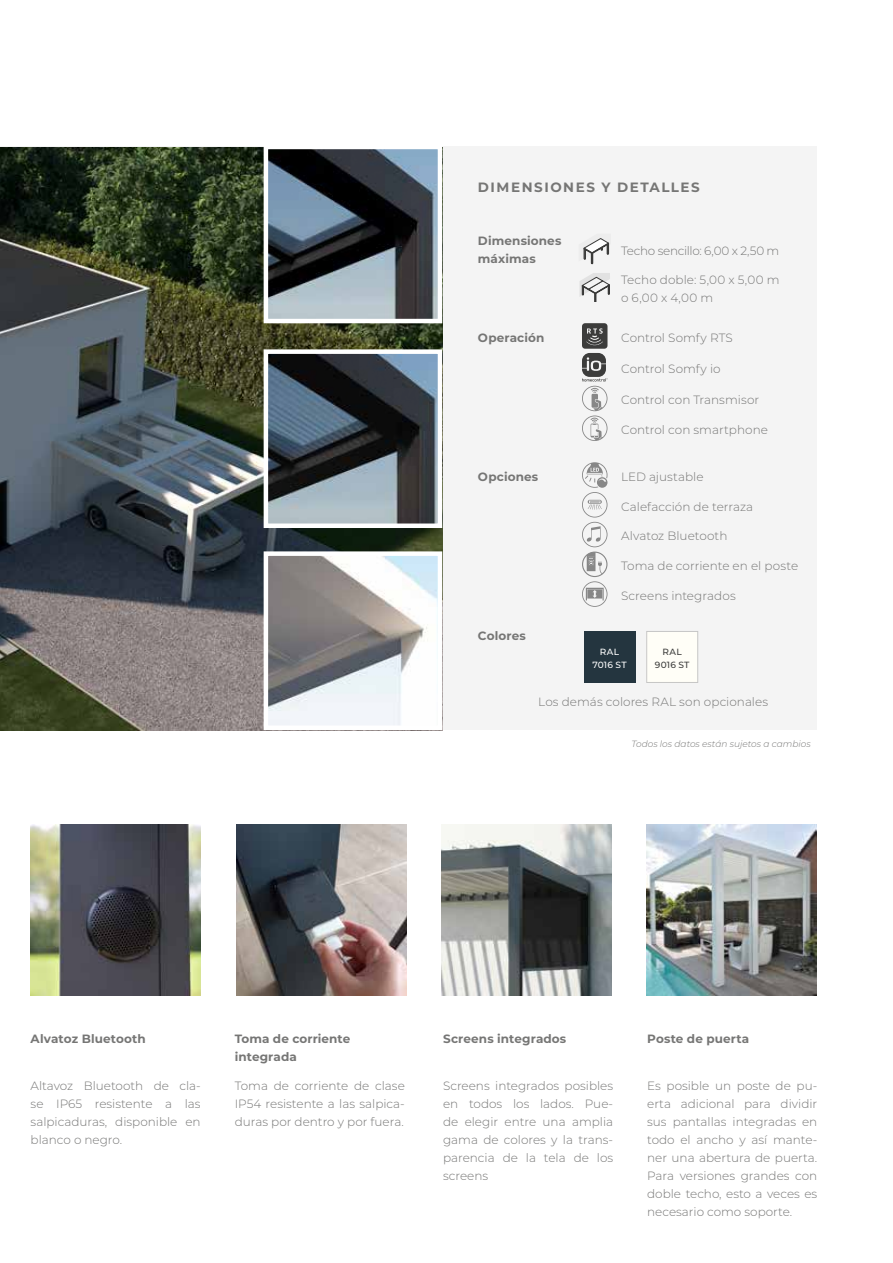
<style>
.page{position:relative;width:893px;height:1263px;background:#fff}
.page>*{position:absolute;margin:0;border:0;box-sizing:border-box;transform-origin:0 0}
.t1{font:700 13.5px "Montserrat";letter-spacing:.115em;color:#767675}
.t2{font:300 12px/18px "Montserrat";color:#767675;text-align:justify}
.t3{font:700 12px/18px "Montserrat";letter-spacing:.01em;color:#767675}
.t4{font:300 12px "Montserrat";letter-spacing:-.025em;color:#767675}
.t5{font:italic 300 9px "Montserrat";color:#767675}
.t6{font:500 9px/12.8px "Montserrat";letter-spacing:.025em;color:#fff;text-align:center}
.t7{font:500 9px/12.8px "Montserrat";letter-spacing:.03em;color:#3c3c3b;text-align:center}
</style>
<div class="page">
<div style="left:0;top:147px;width:816px;height:583px;background:#f4f4f4"></div>
<img style="left:0;top:147px;width:442px;height:583px">
<img style="left:31px;top:825px;width:170px;height:170px">
<img style="left:236px;top:825px;width:170px;height:170px">
<img style="left:441px;top:825px;width:170px;height:170px">
<img style="left:646px;top:825px;width:170px;height:170px">
<img style="left:269px;top:150px;width:168px;height:168px">
<div style="left:264px;top:145px;width:178px;height:178px;border:4px solid #fff"></div>
<img style="left:269px;top:354px;width:168px;height:169px">
<div style="left:264px;top:349px;width:178px;height:179px;border:4px solid #fff"></div>
<img style="left:269px;top:556px;width:168px;height:169px">
<div style="left:264px;top:551px;width:178px;height:179px;border:4px solid #fff"></div>
<svg style="left:583px;top:238px;width:27px;height:26px"></svg>
<svg style="left:580px;top:273px;width:30px;height:28px"></svg>
<svg style="left:582px;top:323px;width:25px;height:118px"></svg>
<div style="left:582px;top:552px;width:25px;height:25px;border:1px solid #878787;border-radius:50%"></div>
<svg style="left:582px;top:462px;width:25px;height:112px"></svg>
<svg style="left:582px;top:581px;width:25px;height:26px"></svg>
<div style="left:584px;top:631px;width:51px;height:51px;background:#24353f"></div>
<div style="left:647px;top:631px;width:51px;height:51px;background:#fffef7"></div>
<div style="left:646px;top:631px;width:52px;height:52px;border:1px solid #c6c6c6"></div>
<p class="t1" style="left:478px;top:177px;width:223px">DIMENSIONES Y DETALLES</p>
<p class="t3" style="left:478px;top:231px;width:85px">Dimensiones máximas</p>
<p class="t4" style="left:621px;top:242px;width:160px">Techo sencillo: 6,00 x 2,50 m</p>
<p class="t2" style="left:621px;top:270px;width:160px">Techo doble: 5,00 x 5,00 m o 6,00 x 4,00 m</p>
<p class="t3" style="left:478px;top:328px;width:68px">Operación</p>
<p class="t2" style="left:621px;top:328px;width:113px">Control Somfy RTS</p>
<p class="t2" style="left:621px;top:359px;width:101px">Control Somfy io</p>
<p class="t2" style="left:621px;top:391px;width:140px">Control con Transmisor</p>
<p class="t2" style="left:621px;top:420px;width:148px">Control con smartphone</p>
<p class="t3" style="left:478px;top:467px;width:62px">Opciones</p>
<p class="t2" style="left:621px;top:467px;width:84px">LED ajustable</p>
<p class="t2" style="left:621px;top:497px;width:134px">Calefacción de terraza</p>
<p class="t2" style="left:621px;top:527px;width:108px">Alvatoz Bluetooth</p>
<p class="t2" style="left:621px;top:556px;width:179px">Toma de corriente en el poste</p>
<p class="t2" style="left:621px;top:586px;width:116px">Screens integrados</p>
<p class="t3" style="left:478px;top:626px;width:49px">Colores</p>
<p class="t6" style="left:592px;top:645px;width:36px">RAL<br>7016 ST</p>
<p class="t7" style="left:655px;top:645px;width:36px">RAL<br>9016 ST</p>
<p class="t2" style="left:538px;top:693px;width:231px">Los demás colores RAL son opcionales</p>
<p class="t5" style="left:631px;top:738px;width:181px">Todos los datos están sujetos a cambios</p>
<p class="t3" style="left:31px;top:1029px;width:117px">Alvatoz Bluetooth</p>
<p class="t3" style="left:235px;top:1029px;width:117px">Toma de corriente integrada</p>
<p class="t3" style="left:443px;top:1029px;width:125px">Screens integrados</p>
<p class="t3" style="left:647px;top:1029px;width:103px">Poste de puerta</p>
<p class="t2" style="left:31px;top:1077px;width:172px">Altavoz Bluetooth de cla&shy;se IP65 resistente a las salpicaduras, disponible en blanco o negro.</p>
<p class="t2" style="left:235px;top:1077px;width:172px">Toma de corriente de clase IP54 resistente a las salpica&shy;duras por dentro y por fuera.</p>
<p class="t2" style="left:443px;top:1077px;width:172px">Screens integrados posibles en todos los lados. Pue&shy;de elegir entre una amplia gama de colores y la trans&shy;parencia de la tela de los screens</p>
<p class="t2" style="left:647px;top:1077px;width:172px">Es posible un poste de pu&shy;erta adicional para dividir sus pantallas integradas en todo el ancho y así mante&shy;ner una abertura de puerta.<br>Para versiones grandes con doble techo, esto a veces es necesario como soporte.</p>
</div>
